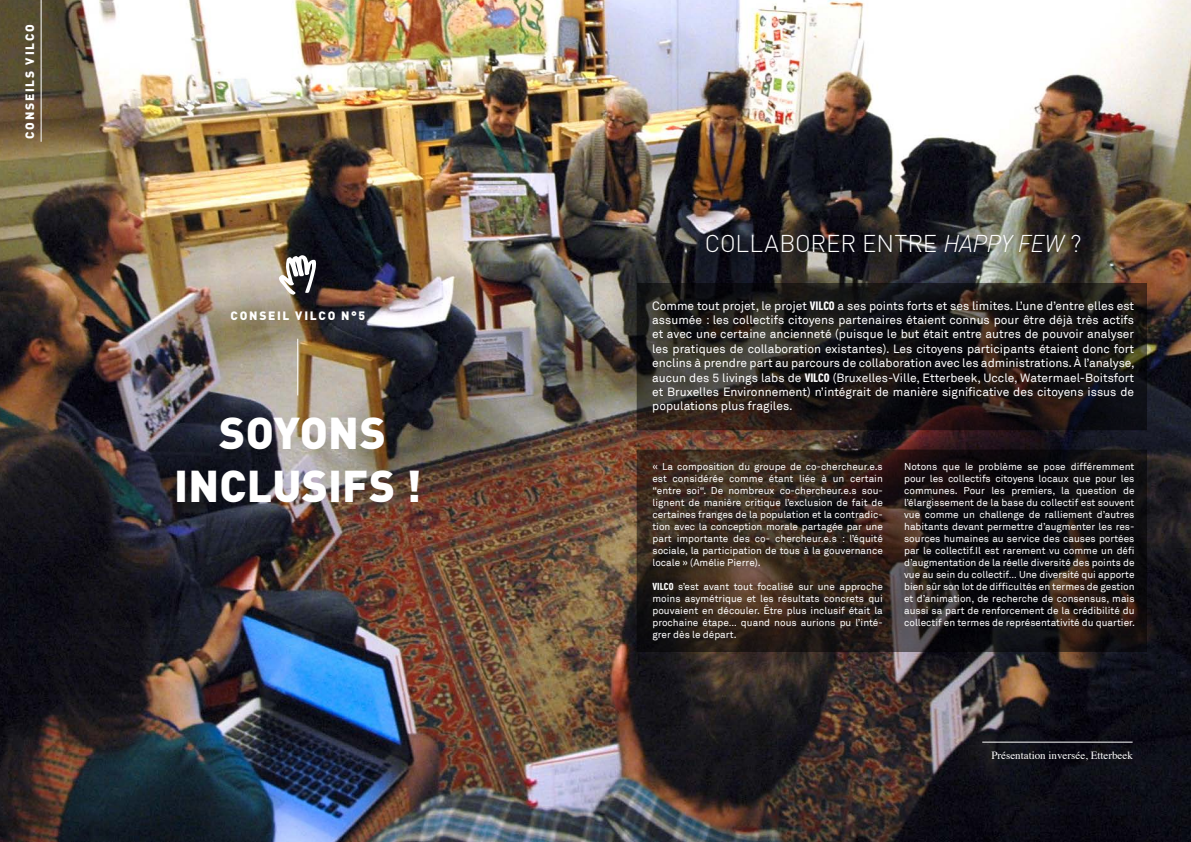
<style>
.page{position:relative;width:1191px;height:842px;background:#fff}
.page>*{position:absolute;margin:0;border:0;box-sizing:border-box;transform-origin:0 0}
.t1{font:900 44px/52.8px "DIN Pro";letter-spacing:.005em;color:#fff;text-align:center}
.t2{font:300 24px "DIN";letter-spacing:-.005em;color:#fff}
.t3{font:12px/14.4px "Akkurat";color:#fff;text-align:justify}
.t4{font:900 12px "DIN Pro";letter-spacing:.145em;color:#fff}
.t5{font:11px "Times";color:#fff}
.t6{font:10px/12px "Akkurat";color:#fff;text-align:justify}
.s1{font-family:"DIN Light Italic Alt";font-weight:400}
.s2{font-family:"DIN Cond";font-weight:900}
</style>
<div class="page">
<img style="left:0;top:0;width:1191px;height:842px">
<svg style="left:279px;top:255px;width:37px;height:40px"></svg>
<hr style="left:297px;top:339px;width:1px;height:56px;background:#fff">
<hr style="left:41px;top:0;width:1px;height:142px;background:#fff">
<svg style="left:639px;top:285px;width:505px;height:143px;background:#1c1817"></svg>
<div style="left:637px;top:283px;width:509px;height:147px;border:1px solid #000"></div>
<svg style="left:639px;top:452px;width:505px;height:197px;background:#251b17"></svg>
<div style="left:637px;top:450px;width:509px;height:201px;border:1px solid #000"></div>
<hr style="left:982px;top:742px;width:150px;height:1px;background:#fff">
<p class="t4" style="left:19px;top:139px;width:116px;rotate:-90deg">CONSEILS VILCO</p>
<p class="t4" style="left:230px;top:305px;width:136px">CONSEIL VILCO N°5</p>
<h1 class="t1" style="left:174px;top:401px;width:249px">SOYONS<br>INCLUSIFS !</h1>
<h2 class="t2" style="left:705px;top:229px;width:378px">COLLABORER ENTRE <span class="s1">HAPPY FEW</span> ?</h2>
<p class="t3" style="left:652px;top:298px;width:484px">Comme tout projet, le projet <span class="s2">VILCO</span> a ses points forts et ses limites. L’une d’entre elles est assumée : les collectifs citoyens partenaires étaient connus pour être déjà très actifs et avec une certaine ancienneté (puisque le but était entre autres de pouvoir analyser les pratiques de collaboration existantes). Les citoyens participants étaient donc fort enclins à prendre part au parcours de collaboration avec les administrations.À l’analyse, aucun des 5 livings labs de <span class="s2">VILCO</span> (Bruxelles-Ville, Etterbeek, Uccle, Watermael-Boitsfort et Bruxelles Environnement) n’intégrait de manière significative des citoyens issus de populations plus fragiles.</p>
<p class="t6" style="left:652px;top:460px;width:232px">« La composition du groupe de co-chercheur.e.s est considérée comme étant liée à un certain “entre soi“. De nombreux co-chercheur.e.s sou&shy;lignent de manière critique l’exclusion de fait de certaines franges de la population et la contradic&shy;tion avec la conception morale partagée par une part importante des co- chercheur.e.s : l’équité sociale, la participation de tous à la gouvernance locale » (Amélie Pierre).</p>
<p class="t6" style="left:652px;top:580px;width:232px"><span class="s2">VILCO</span> s’est avant tout focalisé sur une approche moins asymétrique et les résultats concrets qui pouvaient en découler. Être plus inclusif était la prochaine étape… quand nous aurions pu l’inté&shy;grer dès le départ.</p>
<p class="t6" style="left:904px;top:460px;width:232px">Notons que le problème se pose différemment pour les collectifs citoyens locaux que pour les communes. Pour les premiers, la question de l’élargissement de la base du collectif est souvent vue comme un challenge de ralliement d’autres habitants devant permettre d’augmenter les res&shy;sources humaines au service des causes portées par le collectif.Il est rarement vu comme un défi d’augmentation de la réelle diversité des points de vue au sein du collectif… Une diversité qui apporte bien sûr son lot de difficultés en termes de gestion et d’animation, de recherche de consensus, mais aussi sa part de renforcement de la crédibilité du collectif en termes de représentativité du quartier.</p>
<p class="t5" style="left:991px;top:745px;width:143px">Présentation inversée, Etterbeek</p>
</div>
